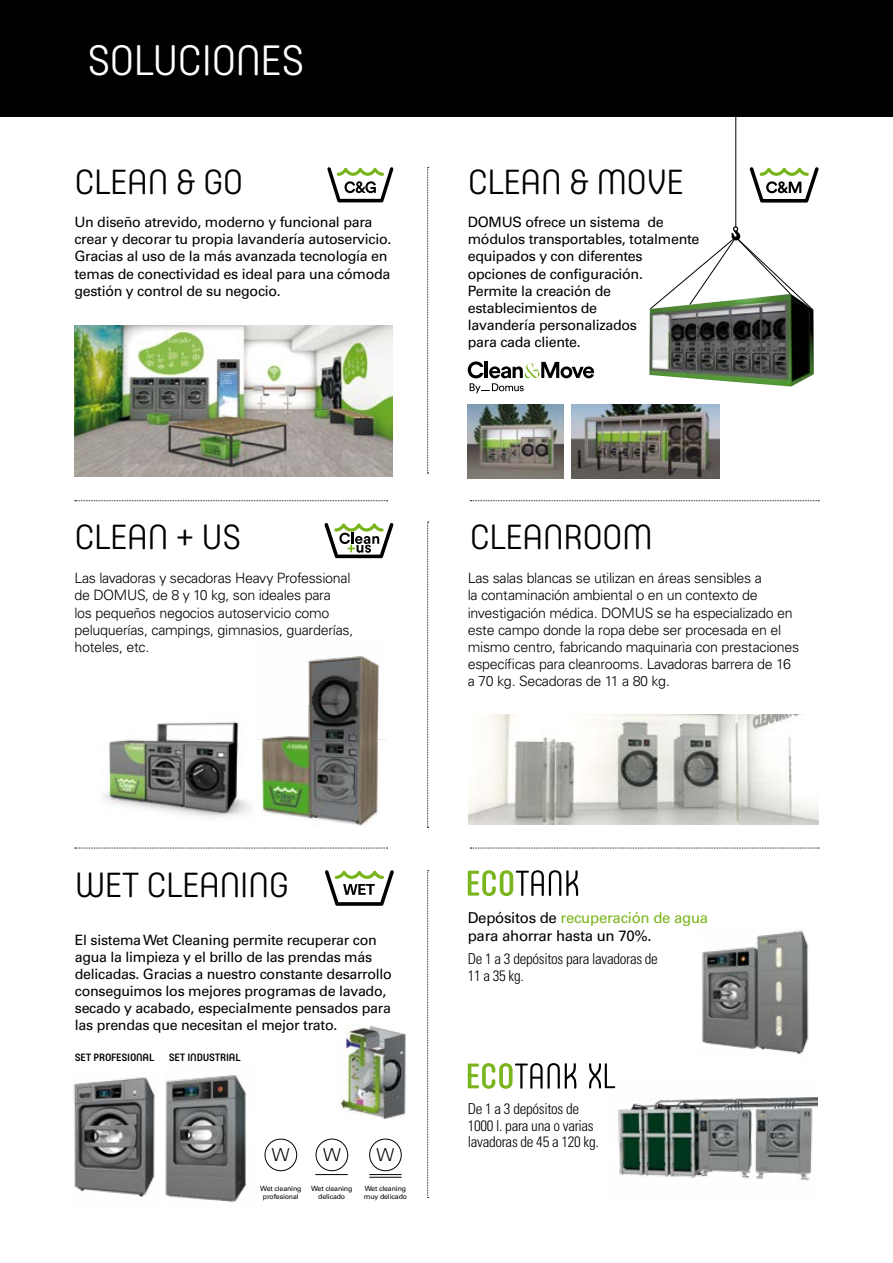
<style>
.page{position:relative;width:893px;height:1263px;background:#fff}
.page>*{position:absolute;margin:0;border:0;box-sizing:border-box;transform-origin:0 0}
.t1{font:300 42px "Core Mellow";letter-spacing:-.02em;color:#fff}
.t2{font:300 34.5px "Core Mellow";letter-spacing:-.02em;color:#000}
.t3{font:300 17.85px "Univers LT Std";color:#000}
.t4{font:300 condensed 15px/16.5px "Univers LT Std";letter-spacing:-.02em;color:#000}
.t5{font:15px/18px "Univers LT Std";letter-spacing:-.02em;color:#000}
.t6{font:14.25px/17.1px "Univers LT Std";letter-spacing:-.02em;color:#000}
.t7{font:300 14.25px/17.1px "Univers LT Std";letter-spacing:-.02em;color:#000}
.t8{font:500 10.5px "Core Mellow";letter-spacing:-.02em;color:#000}
.t9{font:7.05px/8.4px "Univers LT Std";letter-spacing:-.02em;color:#000;text-align:center}
.s1{color:#7ab51d}
</style>
<div class="page">
<div style="left:0;top:0;width:893px;height:117px;background:#000"></div>
<svg style="left:75px;top:500px;width:313px;height:1px"></svg>
<svg style="left:75px;top:848px;width:313px;height:1px"></svg>
<svg style="left:427px;top:167px;width:2px;height:307px"></svg>
<svg style="left:427px;top:522px;width:2px;height:306px"></svg>
<svg style="left:427px;top:870px;width:2px;height:328px"></svg>
<svg style="left:470px;top:500px;width:349px;height:1px"></svg>
<svg style="left:470px;top:848px;width:349px;height:1px"></svg>
<img style="left:702px;top:930px;width:107px;height:125px">
<svg style="left:468px;top:870px;width:110px;height:26px"></svg>
<img style="left:74px;top:325px;width:318px;height:151px">
<img style="left:468px;top:715px;width:351px;height:109px">
<svg style="left:327px;top:167px;width:67px;height:35px"></svg>
<svg style="left:468px;top:361px;width:126px;height:32px"></svg>
<svg style="left:750px;top:167px;width:69px;height:36px"></svg>
<img style="left:468px;top:404px;width:95px;height:74px">
<img style="left:572px;top:404px;width:147px;height:74px">
<img style="left:102px;top:721px;width:150px;height:97px">
<img style="left:255px;top:656px;width:130px;height:170px">
<svg style="left:324px;top:523px;width:70px;height:35px"></svg>
<svg style="left:325px;top:870px;width:69px;height:36px"></svg>
<img style="left:339px;top:1025px;width:67px;height:94px">
<div style="left:265px;top:1138px;width:32px;height:33px;border:1px solid #000;border-radius:50%"></div>
<div style="left:316px;top:1138px;width:32px;height:33px;border:1px solid #000;border-radius:50%"></div>
<hr style="left:316px;top:1174px;width:31px;height:1px;background:#000">
<div style="left:369px;top:1138px;width:33px;height:33px;border:1px solid #000;border-radius:50%"></div>
<hr style="left:370px;top:1174px;width:31px;height:1px;background:#000">
<hr style="left:370px;top:1177px;width:31px;height:1px;background:#000">
<img style="left:165px;top:1075px;width:81px;height:128px">
<img style="left:73px;top:1077px;width:82px;height:120px">
<img style="left:649px;top:311px;width:165px;height:75px">
<hr style="left:735px;top:116px;width:1px;height:111px;background:#000">
<svg style="left:649px;top:226px;width:165px;height:85px"></svg>
<svg style="left:468px;top:1063px;width:108px;height:26px"></svg>
<svg style="left:589px;top:1063px;width:18px;height:25px"></svg>
<img style="left:606px;top:1081px;width:212px;height:100px">
<h1 class="t1" style="left:87px;top:28px;width:219px">SOLUCIONES</h1>
<h2 class="t2" style="left:74px;top:155px;width:171px">CLEAN &amp; GO</h2>
<h2 class="t2" style="left:468px;top:155px;width:218px">CLEAN &amp; MOVE</h2>
<p class="t6" style="left:74px;top:214px;width:319px">Un diseño atrevido, moderno y funcional para crear y decorar tu propia lavandería autoservicio.<br>Gracias al uso de la más avanzada tecnología en temas de conectividad es ideal para una cómoda gestión y control de su negocio.</p>
<p class="t6" style="left:468px;top:214px;width:233px">DOMUS ofrece un sistema de módulos transportables, totalmente equipados y con diferentes opciones de configuración.<br>Permite la creación de establecimientos de<br>lavandería personalizados<br>para cada cliente.</p>
<h2 class="t2" style="left:74px;top:511px;width:168px">CLEAN + US</h2>
<p class="t7" style="left:74px;top:570px;width:280px">Las lavadoras y secadoras Heavy Professional de DOMUS, de 8 y 10 kg, son ideales para<br>los pequeños negocios autoservicio como peluquerías, campings, gimnasios, guarderías, hoteles, etc.</p>
<h2 class="t2" style="left:470px;top:511px;width:185px">CLEANROOM</h2>
<p class="t7" style="left:468px;top:570px;width:333px">Las salas blancas se utilizan en áreas sensibles a<br>la contaminación ambiental o en un contexto de investigación médica. DOMUS se ha especializado en este campo donde la ropa debe ser procesada en el mismo centro, fabricando maquinaria con prestaciones específicas para cleanrooms. Lavadoras barrera de 16 a 70 kg. Secadoras de 11 a 80 kg.</p>
<h2 class="t2" style="left:75px;top:858px;width:216px">WET CLEANING</h2>
<p class="t6" style="left:75px;top:931px;width:318px">El sistema Wet Cleaning permite recuperar con agua la limpieza y el brillo de las prendas más delicadas. Gracias a nuestro constante desarrollo conseguimos los mejores programas de lavado, secado y acabado, especialmente pensados para las prendas que necesitan el mejor trato.</p>
<p class="t8" style="left:75px;top:1049px;width:81px">SET PROFESIONAL</p>
<p class="t8" style="left:169px;top:1049px;width:73px">SET INDUSTRIAL</p>
<p class="t3" style="left:272px;top:1144px;width:19px">W</p>
<p class="t3" style="left:323px;top:1144px;width:19px">W</p>
<p class="t3" style="left:377px;top:1144px;width:19px">W</p>
<p class="t9" style="left:260px;top:1184px;width:43px">Wet cleaning profesional</p>
<p class="t9" style="left:311px;top:1184px;width:43px">Wet cleaning delicado</p>
<p class="t9" style="left:364px;top:1184px;width:45px;text-align:left">Wet cleaning muy delicado</p>
<p class="t5" style="left:468px;top:909px;width:242px">Depósitos de <span class="s1">recuperación de agua </span>para ahorrar hasta un 70%.</p>
<p class="t4" style="left:468px;top:951px;width:192px">De 1 a 3 depósitos para lavadoras de<br>11 a 35 kg.</p>
<p class="t4" style="left:468px;top:1101px;width:133px">De 1 a 3 depósitos de<br>1000 l. para una o varias lavadoras de 45 a 120 kg.</p>
</div>
